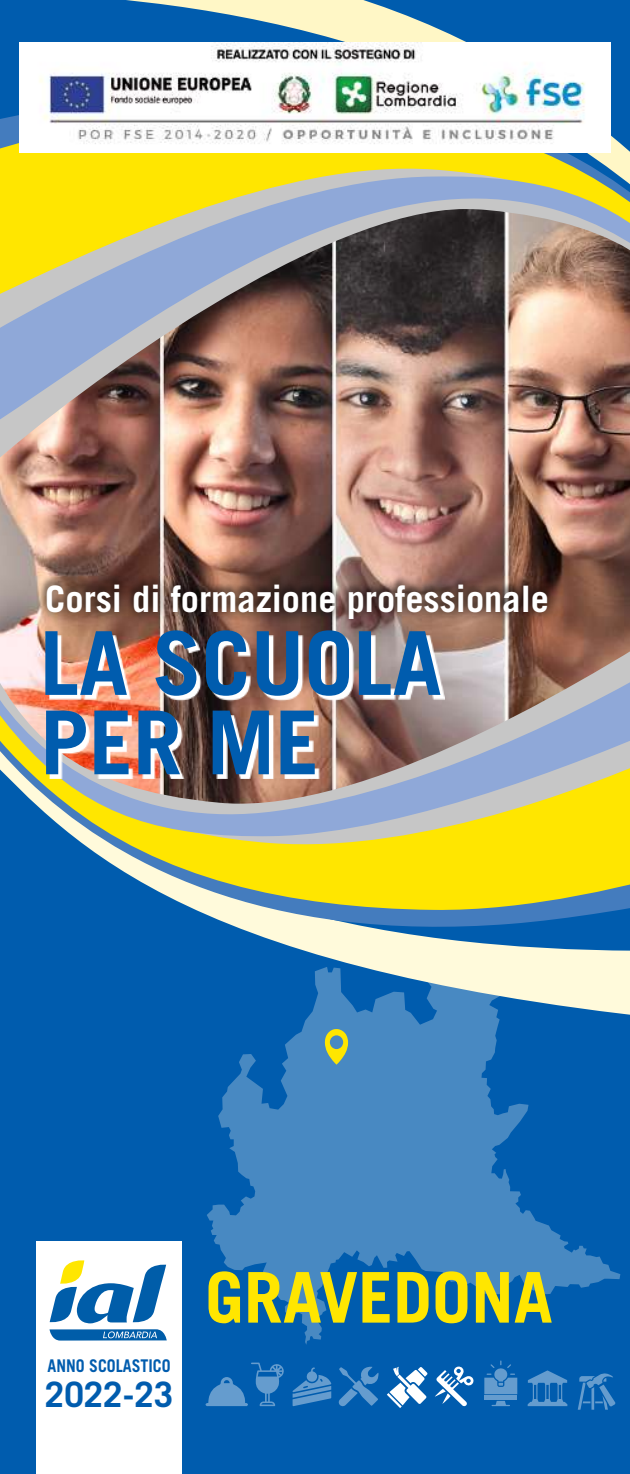
<style>
.page{position:relative;width:630px;height:1474px;background:#fff}
.page>*{position:absolute;margin:0;border:0;box-sizing:border-box;transform-origin:0 0}
.t1{font:700 88.2px/79.3px "Trade Gothic LT Std";color:#005cae}
.t2{font:700 70px "Trade Gothic LT Std";color:#ffe600}
.t3{font:700 36.4px "Trade Gothic LT Std";color:#fff}
.t4{font:700 35px "Trade Gothic LT Std";color:#005cae}
.t5{font:700 17.5px "Trade Gothic LT Std";color:#005cae;scale:.91 1}
</style>
<div class="page">
<div style="left:0;top:0;width:630px;height:1473px;background:#005cae"></div>
<svg style="left:207px;top:1023px;width:413px;height:321px;fill:#4889c2"></svg>
<div style="left:36px;top:1241px;width:146px;height:232px;background:#fff"></div>
<svg style="left:49px;top:1260px;width:118px;height:80px"></svg>
<img style="left:0;top:470px;width:630px;height:124px">
<svg style="left:0;top:429px;width:630px;height:41px;background:#af8173"></svg>
<svg style="left:19px;top:0;width:592px;height:43px"></svg>
<svg style="left:0;top:115px;width:630px;height:61px;background:#e2d731"></svg>
<img style="left:0;top:176px;width:630px;height:253px">
<svg style="left:281px;top:943px;width:349px;height:80px"></svg>
<svg style="left:73px;top:836px;width:557px;height:107px"></svg>
<svg style="left:0;top:629px;width:630px;height:207px;background:#aeaa96"></svg>
<svg style="left:338px;top:1366px;width:41px;height:40px"></svg>
<hr style="left:484px;top:1395px;width:33px;height:4px;background:#659cce">
<svg style="left:492px;top:1400px;width:18px;height:6px"></svg>
<svg style="left:484px;top:1360px;width:33px;height:34px"></svg>
<svg style="left:292px;top:1367px;width:39px;height:39px"></svg>
<svg style="left:205px;top:1362px;width:79px;height:44px"></svg>
<svg style="left:578px;top:1373px;width:38px;height:36px"></svg>
<svg style="left:435px;top:1366px;width:39px;height:40px"></svg>
<svg style="left:387px;top:1366px;width:41px;height:41px"></svg>
<svg style="left:528px;top:1370px;width:39px;height:35px"></svg>
<svg style="left:325px;top:1028px;width:23px;height:36px"></svg>
<img style="left:19px;top:43px;width:592px;height:109px">
<div style="left:35px;top:572px;width:524px;height:58px;background:#000;opacity:.41"></div>
<img style="left:50px;top:635px;width:395px;height:144px">
<p class="t3" style="left:45px;top:579px;width:505px">Corsi di formazione professionale</p>
<h1 class="t1" style="left:40px;top:623px;width:403px">LA SCUOLA<br>PER ME</h1>
<p class="t5" style="left:48px;top:1356px;width:137px">ANNO SCOLASTICO</p>
<p class="t4" style="left:45px;top:1375px;width:130px">2022-23</p>
<h2 class="t2" style="left:205px;top:1258px;width:349px">GRAVEDONA</h2>
</div>
